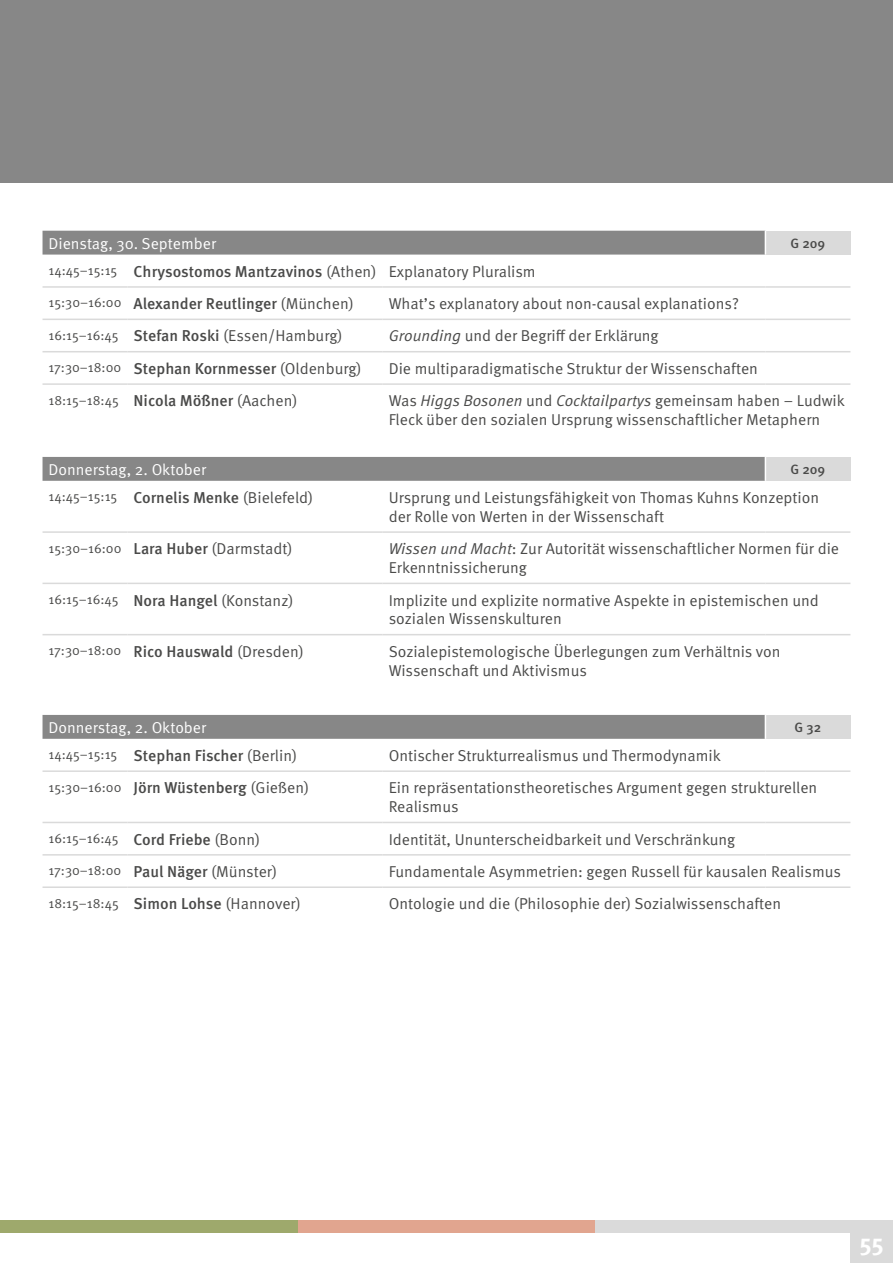
<style>
.page{position:relative;width:893px;height:1263px;background:#fff}
.page>*{position:absolute;margin:0;border:0;box-sizing:border-box;transform-origin:0 0}
.t1{font:700 24px "Meta OT";color:#fff}
.t2{font:15.75px/18.9px "Meta OT";color:#4a4a49}
.t3{font:500 15.75px/32.4px "Meta OT";color:#4a4a49}
.t4{font:15.75px "Meta OT";color:#fff}
.t5{font:13.5px "Meta OT";color:#4a4a49}
.t6{font:500 13.5px "Meta OT";color:#4a4a49}
.s1{font-weight:400;font-size:13.5px}
.s2{font-weight:400}
.s3{font-size:13.5px}
.s4{font-weight:500}
.s5{font-style:italic}
.s6{font-weight:500;font-size:15.75px}
.s7{font-size:15.75px}
</style>
<div class="page">
<div style="left:850px;top:1220px;width:43px;height:43px;background:#dadada"></div>
<div style="left:0;top:0;width:893px;height:183px;background:#878787"></div>
<div style="left:298px;top:1220px;width:297px;height:13px;background:#e1a58f"></div>
<div style="left:595px;top:1220px;width:298px;height:13px;background:#dadada"></div>
<div style="left:0;top:1220px;width:298px;height:13px;background:#9ea96c"></div>
<div style="left:765px;top:231px;width:85px;height:24px;background:#dadada"></div>
<hr style="left:43px;top:286px;width:85px;height:2px;background:#dadada">
<hr style="left:128px;top:286px;width:255px;height:2px;background:#dadada">
<hr style="left:383px;top:286px;width:382px;height:2px;background:#dadada">
<hr style="left:765px;top:286px;width:85px;height:2px;background:#dadada">
<hr style="left:43px;top:319px;width:85px;height:1px;background:#dadada">
<hr style="left:128px;top:319px;width:255px;height:1px;background:#dadada">
<hr style="left:383px;top:319px;width:382px;height:1px;background:#dadada">
<hr style="left:765px;top:319px;width:85px;height:1px;background:#dadada">
<hr style="left:43px;top:351px;width:85px;height:1px;background:#dadada">
<hr style="left:128px;top:351px;width:255px;height:1px;background:#dadada">
<hr style="left:383px;top:351px;width:382px;height:1px;background:#dadada">
<hr style="left:765px;top:351px;width:85px;height:1px;background:#dadada">
<hr style="left:43px;top:383px;width:85px;height:2px;background:#dadada">
<hr style="left:128px;top:383px;width:255px;height:2px;background:#dadada">
<hr style="left:383px;top:383px;width:382px;height:2px;background:#dadada">
<hr style="left:765px;top:383px;width:85px;height:2px;background:#dadada">
<div style="left:43px;top:231px;width:723px;height:24px;background:#878787"></div>
<div style="left:765px;top:457px;width:85px;height:24px;background:#dadada"></div>
<hr style="left:43px;top:531px;width:85px;height:2px;background:#dadada">
<hr style="left:128px;top:531px;width:255px;height:2px;background:#dadada">
<hr style="left:383px;top:531px;width:382px;height:2px;background:#dadada">
<hr style="left:765px;top:531px;width:85px;height:2px;background:#dadada">
<hr style="left:43px;top:583px;width:85px;height:1px;background:#dadada">
<hr style="left:128px;top:583px;width:255px;height:1px;background:#dadada">
<hr style="left:383px;top:583px;width:382px;height:1px;background:#dadada">
<hr style="left:765px;top:583px;width:85px;height:1px;background:#dadada">
<hr style="left:43px;top:634px;width:85px;height:1px;background:#dadada">
<hr style="left:128px;top:634px;width:255px;height:1px;background:#dadada">
<hr style="left:383px;top:634px;width:382px;height:1px;background:#dadada">
<hr style="left:765px;top:634px;width:85px;height:1px;background:#dadada">
<div style="left:43px;top:457px;width:723px;height:24px;background:#878787"></div>
<div style="left:765px;top:715px;width:85px;height:24px;background:#dadada"></div>
<hr style="left:43px;top:770px;width:85px;height:2px;background:#dadada">
<hr style="left:128px;top:770px;width:255px;height:2px;background:#dadada">
<hr style="left:383px;top:770px;width:382px;height:2px;background:#dadada">
<hr style="left:765px;top:770px;width:85px;height:2px;background:#dadada">
<hr style="left:43px;top:822px;width:85px;height:1px;background:#dadada">
<hr style="left:128px;top:822px;width:255px;height:1px;background:#dadada">
<hr style="left:383px;top:822px;width:382px;height:1px;background:#dadada">
<hr style="left:765px;top:822px;width:85px;height:1px;background:#dadada">
<hr style="left:43px;top:854px;width:85px;height:1px;background:#dadada">
<hr style="left:128px;top:854px;width:255px;height:1px;background:#dadada">
<hr style="left:383px;top:854px;width:382px;height:1px;background:#dadada">
<hr style="left:765px;top:854px;width:85px;height:1px;background:#dadada">
<hr style="left:43px;top:886px;width:85px;height:2px;background:#dadada">
<hr style="left:128px;top:886px;width:255px;height:2px;background:#dadada">
<hr style="left:383px;top:886px;width:382px;height:2px;background:#dadada">
<hr style="left:765px;top:886px;width:85px;height:2px;background:#dadada">
<div style="left:43px;top:715px;width:723px;height:24px;background:#878787"></div>
<p class="t4" style="left:49px;top:234px;width:169px">Dienstag, 30. September</p>
<p class="t6" style="left:791px;top:235px;width:36px">G 209</p>
<p class="t3" style="left:49px;top:255px;width:489px"><span class="s1">14:45–15:15</span> Chrysostomos Mantzavinos <span class="s2">(Athen) Explanatory Pluralism<br></span><span class="s1">15:30–16:00</span> Alexander Reutlinger <span class="s2">(München)</span></p>
<p class="t2" style="left:389px;top:294px;width:352px">What’s explanatory about non-causal explanations?</p>
<p class="t2" style="left:49px;top:327px;width:296px"><span class="s3">16:15–16:45</span> <span class="s4">Stefan Roski</span> (Essen/Hamburg)</p>
<p class="t2" style="left:389px;top:327px;width:272px"><span class="s5">Grounding</span> und der Begriff der Erklärung</p>
<p class="t3" style="left:49px;top:352px;width:315px"><span class="s1">17:30–18:00</span> Stephan Kornmesser <span class="s2">(Oldenburg)</span></p>
<p class="t2" style="left:389px;top:359px;width:371px">Die multiparadigmatische Struktur der Wissenschaften</p>
<p class="t3" style="left:49px;top:385px;width:251px"><span class="s1">18:15–18:45</span> Nicola Mößner <span class="s2">(Aachen)</span></p>
<p class="t2" style="left:389px;top:391px;width:458px">Was <span class="s5">Higgs Bosonen</span> und <span class="s5">Cocktailpartys</span> gemeinsam haben – Ludwik<br>Fleck über den sozialen Ursprung wissenschaftlicher Metaphern</p>
<p class="t4" style="left:49px;top:460px;width:159px">Donnerstag, 2. Oktober</p>
<p class="t6" style="left:791px;top:461px;width:36px">G 209</p>
<p class="t3" style="left:49px;top:481px;width:266px"><span class="s1">14:45–15:15</span> Cornelis Menke <span class="s2">(Bielefeld)</span></p>
<p class="t2" style="left:389px;top:488px;width:432px">Ursprung und Leistungsfähigkeit von Thomas Kuhns Konzeption der Rolle von Werten in der Wissenschaft</p>
<p class="t5" style="left:49px;top:540px;width:246px">15:30–16:00 <span class="s6">Lara Huber</span> <span class="s7">(Darmstadt)</span></p>
<p class="t2" style="left:389px;top:539px;width:452px"><span class="s5">Wissen und Macht</span>: Zur Autorität wissenschaftlicher Normen für die<br>Erkenntnissicherung</p>
<p class="t5" style="left:49px;top:591px;width:247px">16:15–16:45 <span class="s6">Nora Hangel</span> <span class="s7">(Konstanz)</span></p>
<p class="t2" style="left:389px;top:591px;width:432px">Implizite und explizite normative Aspekte in epistemischen und sozialen Wissenskulturen</p>
<p class="t3" style="left:49px;top:635px;width:257px"><span class="s1">17:30–18:00</span> Rico Hauswald <span class="s2">(Dresden)</span></p>
<p class="t2" style="left:389px;top:642px;width:393px">Sozialepistemologische Überlegungen zum Verhältnis von<br>Wissenschaft und Aktivismus</p>
<p class="t4" style="left:49px;top:718px;width:159px">Donnerstag, 2. Oktober</p>
<p class="t6" style="left:795px;top:719px;width:28px">G 32</p>
<p class="t3" style="left:49px;top:739px;width:250px"><span class="s1">14:45–15:15</span> Stephan Fischer <span class="s2">(Berlin)</span></p>
<p class="t2" style="left:389px;top:746px;width:334px">Ontischer Strukturrealismus und Thermodynamik</p>
<p class="t3" style="left:49px;top:772px;width:262px"><span class="s1">15:30–16:00</span> Jörn Wüstenberg <span class="s2">(Gießen)</span></p>
<p class="t2" style="left:389px;top:779px;width:430px">Ein repräsentationstheoretisches Argument gegen strukturellen<br>Realismus</p>
<p class="t5" style="left:49px;top:830px;width:213px">16:15–16:45 <span class="s6">Cord Friebe</span> <span class="s7">(Bonn)</span></p>
<p class="t2" style="left:389px;top:830px;width:348px">Identität, Ununterscheidbarkeit und Verschränkung</p>
<p class="t5" style="left:49px;top:862px;width:230px">17:30–18:00 <span class="s6">Paul Näger</span> <span class="s7">(Münster)</span></p>
<p class="t2" style="left:389px;top:862px;width:454px">Fundamentale Asymmetrien: gegen Russell für kausalen Realismus</p>
<p class="t5" style="left:49px;top:895px;width:254px">18:15–18:45 <span class="s6">Simon Lohse</span> <span class="s7">(Hannover)</span></p>
<p class="t2" style="left:389px;top:895px;width:394px">Ontologie und die (Philosophie der) Sozialwissenschaften</p>
<h1 class="t1" style="left:859px;top:1227px;width:26px">55</h1>
</div>
